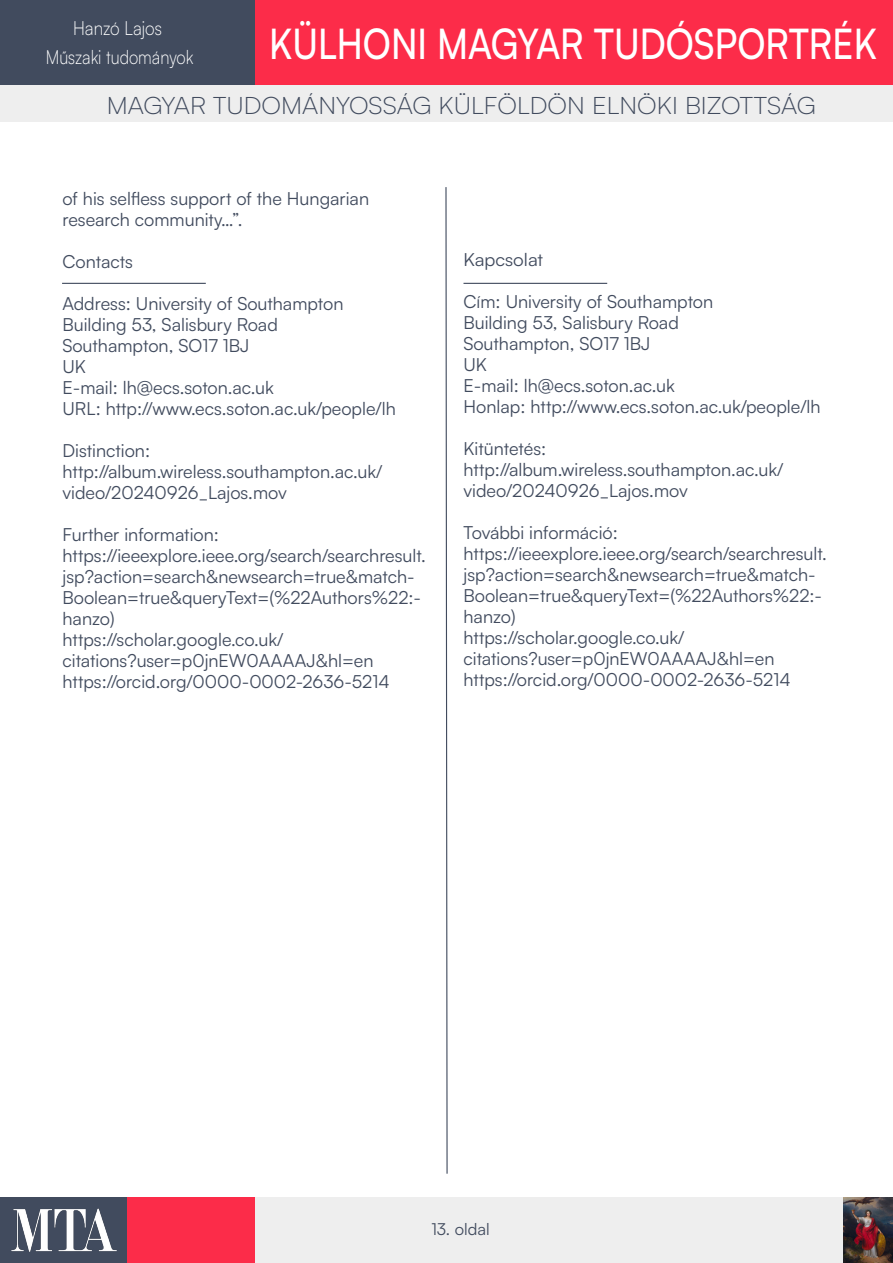
<style>
.page{position:relative;width:893px;height:1263px;background:#fff}
.page>*{position:absolute;margin:0;border:0;box-sizing:border-box;transform-origin:0 0}
.t1{font:500 42px "Satoshi";color:#fff;scale:.86 1}
.t2{font:300 24px "Satoshi";color:#414b5e;scale:1.07 1}
.t3{font:300 19.5px "Satoshi";color:#fff;scale:.85 1}
.t4{font:300 19.5px "Satoshi";color:#fff;scale:.88 1}
.t5{font:18px/21px "Satoshi";color:#414b5e}
.t6{font:18px "Satoshi";color:#414b5e;scale:1.04 1}
.t7{font:16.5px "Satoshi";color:#414b5e}
</style>
<div class="page">
<div style="left:254px;top:0;width:639px;height:86px;background:#fc2c49"></div>
<div style="left:0;top:0;width:254px;height:86px;background:#414b5e"></div>
<div style="left:0;top:85px;width:893px;height:37px;background:#eee"></div>
<div style="left:0;top:1198px;width:128px;height:65px;background:#414b5e"></div>
<div style="left:128px;top:1197px;width:127px;height:66px;background:#fc2c49"></div>
<div style="left:255px;top:1197px;width:638px;height:66px;background:#eee"></div>
<img style="left:11px;top:1208px;width:106px;height:44px">
<img style="left:844px;top:1197px;width:49px;height:66px">
<svg style="left:445px;top:187px;width:3px;height:987px"></svg>
<hr style="left:62px;top:283px;width:144px;height:1px;background:#414b5e">
<hr style="left:463px;top:283px;width:144px;height:1px;background:#414b5e">
<p class="t4" style="left:73px;top:15px;width:102px">Hanzó Lajos</p>
<h1 class="t1" style="left:269px;top:15px;width:708px">KÜLHONI MAGYAR TUDÓSPORTRÉK</h1>
<h2 class="t2" style="left:107px;top:90px;width:664px">MAGYAR TUDOMÁNYOSSÁG KÜLFÖLDÖN ELNÖKI BIZOTTSÁG</h2>
<p class="t3" style="left:46px;top:44px;width:175px">Műszaki tudományok</p>
<p class="t5" style="left:63px;top:188px;width:308px">of his selfless support of the Hungarian research community…”.</p>
<p class="t5" style="left:63px;top:251px;width:72px">Contacts</p>
<p class="t5" style="left:63px;top:293px;width:335px">Address: University of Southampton<br>Building 53, Salisbury Road<br>Southampton, SO17 1BJ<br>UK<br>E-mail: lh@ecs.soton.ac.uk<br>URL: http://www.ecs.soton.ac.uk/people/lh</p>
<p class="t5" style="left:63px;top:440px;width:321px">Distinction: http://album.wireless.southampton.ac.uk/ video/20240926_Lajos.mov</p>
<p class="t5" style="left:63px;top:524px;width:365px">Further information: https://ieeexplore.ieee.org/search/searchresult. jsp?action=search&amp;newsearch=true&amp;match-Boolean=true&amp;queryText=(%22Authors%22:- hanzo)<br>https://scholar.google.co.uk/ citations?user=p0jnEW0AAAAJ&amp;hl=en https://orcid.org/0000-0002-2636-5214</p>
<p class="t6" style="left:463px;top:248px;width:78px">Kapcsolat</p>
<p class="t5" style="left:463px;top:290px;width:359px">Cím: University of Southampton<br>Building 53, Salisbury Road<br>Southampton, SO17 1BJ<br>UK<br>E-mail: lh@ecs.soton.ac.uk<br>Honlap: http://www.ecs.soton.ac.uk/people/lh</p>
<p class="t5" style="left:463px;top:437px;width:321px">Kitüntetés: http://album.wireless.southampton.ac.uk/ video/20240926_Lajos.mov</p>
<p class="t5" style="left:463px;top:521px;width:365px">További információ: https://ieeexplore.ieee.org/search/searchresult. jsp?action=search&amp;newsearch=true&amp;match-Boolean=true&amp;queryText=(%22Authors%22:- hanzo)<br>https://scholar.google.co.uk/ citations?user=p0jnEW0AAAAJ&amp;hl=en https://orcid.org/0000-0002-2636-5214</p>
<p class="t7" style="left:431px;top:1218px;width:60px">13. oldal</p>
</div>
